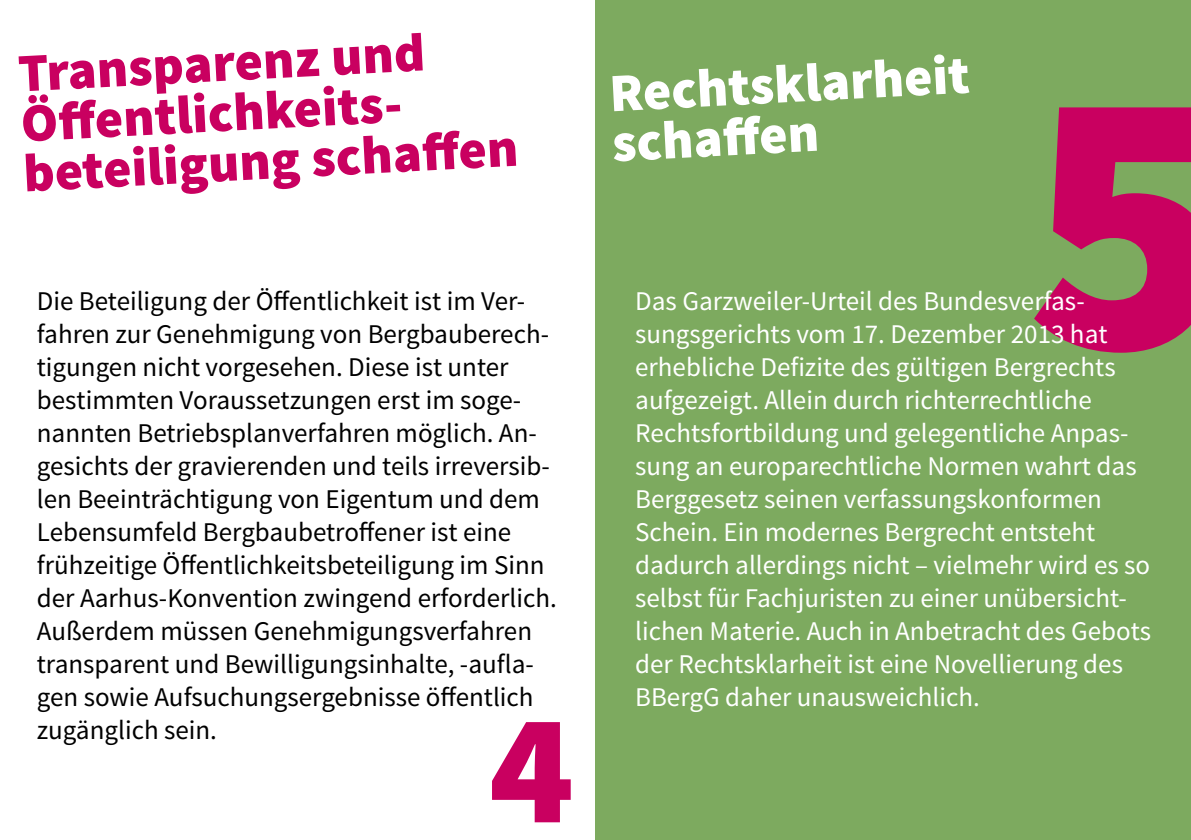
<style>
.page{position:relative;width:1191px;height:840px;background:#fff}
.page>*{position:absolute;margin:0;border:0;box-sizing:border-box;transform-origin:0 0}
.t1{font:900 379.4px "Source Sans Pro";color:#c90060}
.t2{font:900 157.8px "Source Sans Pro";color:#c90060}
.t3{font:900 54px/50px "Source Sans Pro";color:#c90060}
.t4{font:900 54px/50px "Source Sans Pro";color:#fff}
.t5{font:27px/33px "Source Sans Pro";color:#000}
.t6{font:27px/33px "Source Sans Pro";color:#fff}
</style>
<div class="page">
<div style="left:595px;top:0;width:596px;height:839px;background:#7daa5f"></div>
<h3 class="t3" style="left:17px;top:51px;width:497px;rotate:-3deg">Transparenz und<br>Öff entlichkeits&shy;beteiligung schaff en</h3>
<p class="t5" style="left:37px;top:284px;width:521px">Die Beteiligung der Öffentlichkeit ist im Ver&shy;fahren zur Genehmigung von Bergbauberech&shy;tigungen nicht vorgesehen. Diese ist unter bestimmten Voraussetzungen erst im soge&shy;nannten Betriebsplanverfahren möglich. An&shy;gesichts der gravierenden und teils irreversib&shy;len Beeinträchtigung von Eigentum und dem Lebensumfeld Bergbaubetroffener ist eine frühzeitige Öffentlichkeitsbeteiligung im Sinn der Aarhus-Konvention zwingend erforderlich.<br>Außerdem müssen Genehmigungsverfahren transparent und Bewilligungsinhalte, -aufla&shy;gen sowie Aufsuchungsergebnisse öffentlich zugänglich sein.</p>
<h2 class="t2" style="left:489px;top:666px;width:87px">4</h2>
<h3 class="t4" style="left:608px;top:71px;width:362px;rotate:-3deg">Rechtsklarheit schaff en</h3>
<h1 class="t1" style="left:1025px;top:-26px;width:206px">5</h1>
<p class="t6" style="left:635px;top:284px;width:517px">Das Garzweiler-Urteil des Bundesverfas&shy;sungsgerichts vom 17. Dezember 2013 hat erhebliche Defizite des gültigen Bergrechts aufgezeigt. Allein durch richterrechtliche Rechtsfortbildung und gelegentliche Anpas&shy;sung an europarechtliche Normen wahrt das Berggesetz seinen verfassungskonformen Schein. Ein modernes Bergrecht entsteht dadurch allerdings nicht – vielmehr wird es so selbst für Fachjuristen zu einer unübersicht&shy;lichen Materie. Auch in Anbetracht des Gebots der Rechtsklarheit ist eine Novellierung des BBergG daher unausweichlich.</p>
</div>
